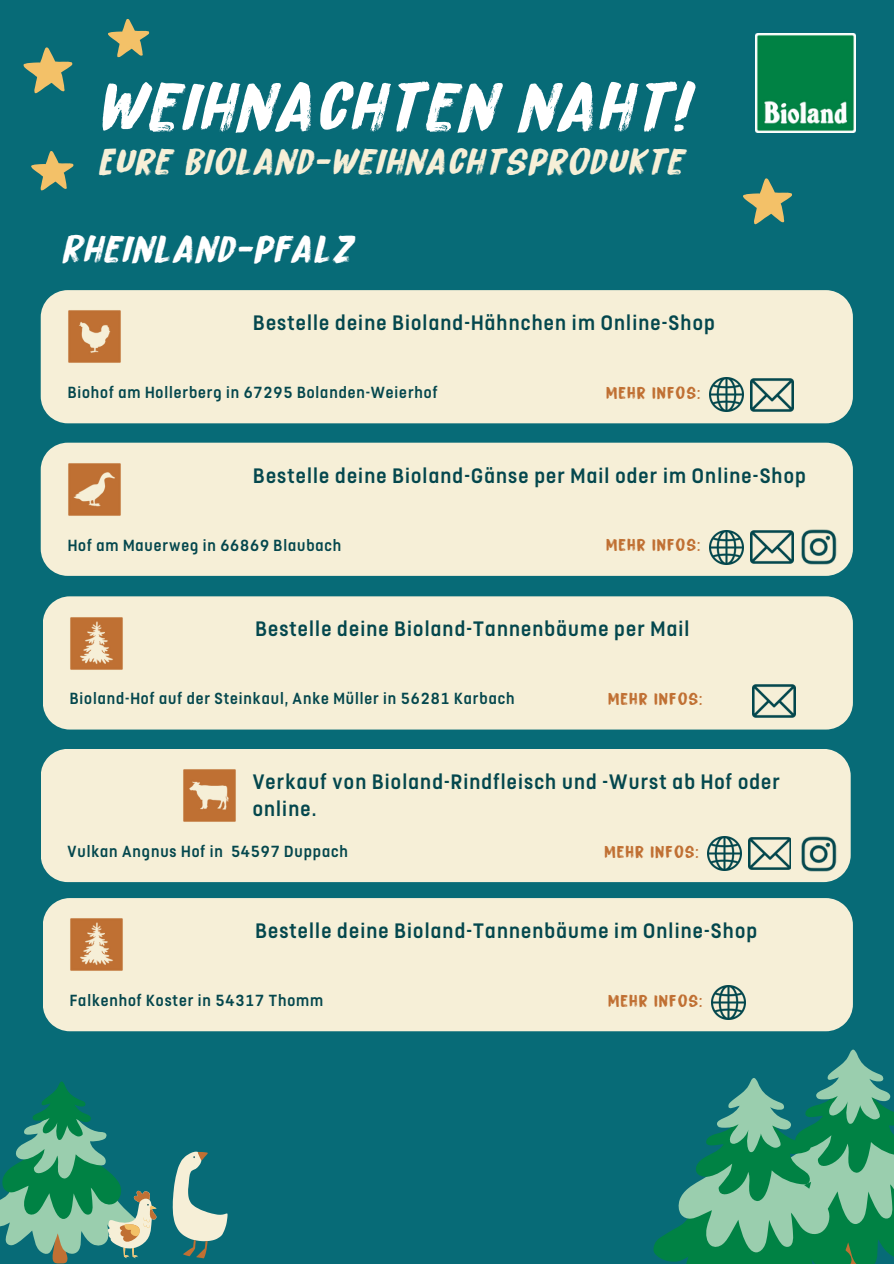
<style>
.page{position:relative;width:894px;height:1264px;background:#fff}
.page>*{position:absolute;margin:0;border:0;box-sizing:border-box;transform-origin:0 0}
.t1{font:italic 73.2px "Bitterbrush";letter-spacing:.02em;color:#fff}
.t2{font:italic 40.5px "Bitterbrush";letter-spacing:.02em;color:#fff}
.t3{font:italic 39px "Bitterbrush";letter-spacing:.02em;color:#f6efd7}
.t4{font:500 23.4px/27px "FS Dillon";letter-spacing:.05em;color:#04474d}
.t5{font:500 18px "FS Dillon";letter-spacing:.05em;color:#04474d}
.t6{font:18px "Bitterbrush";letter-spacing:.05em;color:#c07033}
</style>
<div class="page">
<div style="left:0;top:0;width:893px;height:1263px;background:#076b77"></div>
<svg style="left:0;top:1081px;width:157px;height:182px"></svg>
<svg style="left:653px;top:1049px;width:240px;height:214px"></svg>
<svg style="left:173px;top:1151px;width:54px;height:106px"></svg>
<svg style="left:23px;top:47px;width:50px;height:47px"></svg>
<svg style="left:108px;top:19px;width:42px;height:39px"></svg>
<svg style="left:31px;top:151px;width:43px;height:40px"></svg>
<img style="left:755px;top:34px;width:99px;height:99px">
<svg style="left:743px;top:178px;width:49px;height:47px"></svg>
<div style="left:43px;top:898px;width:809px;height:133px;background:#f6efd7"></div>
<img style="left:70px;top:917px;width:54px;height:54px">
<img style="left:711px;top:985px;width:34px;height:34px">
<div style="left:43px;top:596px;width:809px;height:133px;background:#f6efd7"></div>
<img style="left:752px;top:679px;width:43px;height:43px">
<img style="left:70px;top:616px;width:54px;height:54px">
<div style="left:41px;top:442px;width:811px;height:134px;background:#f6efd7"></div>
<img style="left:750px;top:526px;width:43px;height:42px">
<img style="left:68px;top:462px;width:54px;height:54px">
<img style="left:709px;top:530px;width:34px;height:34px">
<div style="left:41px;top:290px;width:811px;height:133px;background:#f6efd7"></div>
<img style="left:750px;top:373px;width:43px;height:43px">
<img style="left:68px;top:310px;width:54px;height:54px">
<img style="left:709px;top:378px;width:34px;height:34px">
<img style="left:796px;top:530px;width:45px;height:35px">
<div style="left:41px;top:749px;width:809px;height:133px;background:#f6efd7"></div>
<img style="left:748px;top:832px;width:42px;height:42px">
<img style="left:707px;top:836px;width:34px;height:34px">
<img style="left:183px;top:768px;width:54px;height:54px">
<img style="left:796px;top:836px;width:45px;height:35px">
<p class="t1" style="left:93px;top:64px;width:594px">WEIHNACHTEN NAHT!</p>
<h1 class="t3" style="left:97px;top:138px;width:587px">EURE BIOLAND-WEIHNACHTSPRODUKTE</h1>
<p class="t2" style="left:60px;top:225px;width:291px">RHEINLAND-PFALZ</p>
<p class="t4" style="left:253px;top:309px;width:463px">Bestelle deine Bioland-Hähnchen im Online-Shop</p>
<h4 class="t5" style="left:68px;top:383px;width:371px">Biohof am Hollerberg in 67295 Bolanden-Weierhof</h4>
<p class="t6" style="left:606px;top:382px;width:96px">MEHR INFOS:</p>
<p class="t4" style="left:253px;top:462px;width:553px">Bestelle deine Bioland-Gänse per Mail oder im Online-Shop</p>
<h3 class="t5" style="left:68px;top:535px;width:275px">Hof am Mauerweg in 66869 Blaubach</h3>
<p class="t6" style="left:606px;top:534px;width:96px">MEHR INFOS:</p>
<p class="t4" style="left:255px;top:615px;width:435px">Bestelle deine Bioland-Tannenbäume per Mail</p>
<p class="t5" style="left:70px;top:689px;width:446px">Bioland-Hof auf der Steinkaul, Anke Müller in 56281 Karbach</p>
<p class="t6" style="left:608px;top:688px;width:96px">MEHR INFOS:</p>
<p class="t4" style="left:253px;top:768px;width:528px">Verkauf von Bioland-Rindfleisch und -Wurst ab Hof oder online.</p>
<h3 class="t5" style="left:68px;top:841px;width:282px">Vulkan Angnus Hof in 54597 Duppach</h3>
<p class="t6" style="left:604px;top:840px;width:96px">MEHR INFOS:</p>
<h2 class="t4" style="left:255px;top:917px;width:503px">Bestelle deine Bioland-Tannenbäume im Online-Shop</h2>
<h2 class="t5" style="left:70px;top:990px;width:255px">Falkenhof Koster in 54317 Thomm</h2>
<p class="t6" style="left:608px;top:989px;width:96px">MEHR INFOS:</p>
</div>
